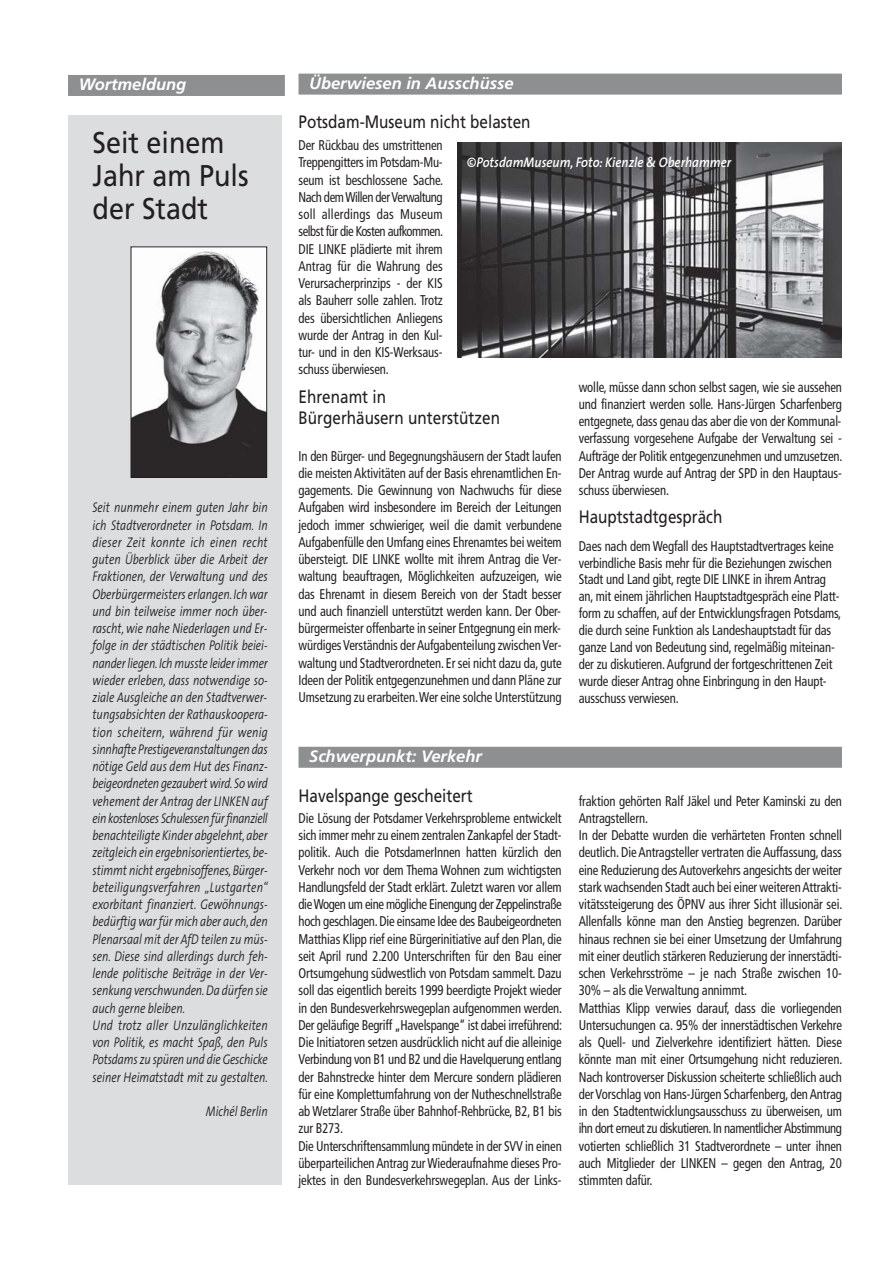
<style>
.page{position:relative;width:893px;height:1263px;background:#fff}
.page>*{position:absolute;margin:0;border:0;box-sizing:border-box;transform-origin:0 0}
.t1{font:30px/33px "Frutiger";color:#231f20;scale:.9 1}
.t2{font:18px/21.6px "Frutiger";color:#231f20;scale:.85 1}
.t3{font:italic 700 16.5px "Frutiger";color:#fff}
.t4{font:condensed 14.1px/17.2px "Frutiger";letter-spacing:-.01em;color:#231f20;text-align:justify;scale:.9 1}
.t5{font:italic 300 14.1px/17.2px "The Sans";color:#231f20;scale:.8 1}
.t6{font:italic 600 14.1px "The Sans";color:#fff;scale:.9 1}
</style>
<div class="page">
<div style="left:68px;top:75px;width:217px;height:21px;background:#8d8f91"></div>
<div style="left:68px;top:116px;width:214px;height:1069px;background:#dcddde"></div>
<img style="left:133px;top:248px;width:132px;height:228px">
<div style="left:131px;top:246px;width:136px;height:232px;border:1px solid #231f20"></div>
<div style="left:298px;top:74px;width:544px;height:21px;background:#8d8f91"></div>
<div style="left:298px;top:747px;width:544px;height:21px;background:#8d8f91"></div>
<img style="left:458px;top:143px;width:384px;height:214px">
<p class="t3" style="left:79px;top:78px;width:109px">Wortmeldung</p>
<h1 class="t1" style="left:93px;top:128px;width:175px">Seit einem<br>Jahr am Puls der Stadt</h1>
<p class="t5" style="left:93px;top:500px;width:221px">Seit nunmehr einem guten Jahr bin ich Stadtverordneter in Potsdam. In dieser Zeit konnte ich einen recht guten Überblick über die Arbeit der Fraktionen, der Verwaltung und des Oberbürgermeisters erlangen. Ich war und bin teilweise immer noch über&shy;rascht, wie nahe Niederlagen und Er&shy;folge in der städtischen Politik beiei&shy;nander liegen. Ich musste leider immer wieder erleben, dass notwendige so&shy;ziale Ausgleiche an den Stadtverwer&shy;tungsabsichten der Rathauskoopera&shy;tion scheitern, während für wenig sinnhafte Prestigeveranstaltungen das nötige Geld aus dem Hut des Finanz&shy;beigeordneten gezaubert wird. So wird vehement der Antrag der LINKEN auf ein kostenloses Schulessen für finanziell benachteiligte Kinder abgelehnt, aber zeitgleich ein ergebnisorientiertes, be&shy;stimmt nicht ergebnisoffenes, Bürger&shy;beteiligungsverfahren „Lustgarten“ exorbitant finanziert. Gewöhnungs&shy;bedürftig war für mich aber auch, den Plenarsaal mit der AfD teilen zu müs&shy;sen. Diese sind allerdings durch feh&shy;lende politische Beiträge in der Ver&shy;senkung verschwunden. Da dürfen sie auch gerne bleiben.<br>Und trotz aller Unzulänglichkeiten von Politik, es macht Spaß, den Puls Potsdams zu spüren und die Geschicke seiner Heimatstadt mit zu gestalten.</p>
<p class="t5" style="left:206px;top:1104px;width:79px">Michél Berlin</p>
<p class="t3" style="left:309px;top:77px;width:206px">Überwiesen in Ausschüsse</p>
<p class="t2" style="left:298px;top:113px;width:275px">Potsdam-Museum nicht belasten</p>
<p class="t4" style="left:299px;top:138px;width:162px">Der Rückbau des umstrittenen Treppengitters im Potsdam-Mu&shy;seum ist beschlossene Sache.<br>Nach dem Willen der Verwaltung soll allerdings das Museum selbst für die Kosten aufkommen.<br>DIE LINKE plädierte mit ihrem Antrag für die Wahrung des Verursacherprinzips - der KIS als Bauherr solle zahlen. Trotz des übersichtlichen Anliegens wurde der Antrag in den Kul&shy;tur- und in den KIS-Werksaus&shy;schuss überwiesen.</p>
<p class="t2" style="left:298px;top:387px;width:239px">Ehrenamt in<br>Bürgerhäusern unterstützen</p>
<p class="t4" style="left:299px;top:448px;width:294px">In den Bürger- und Begegnungshäusern der Stadt laufen die meisten Aktivitäten auf der Basis ehrenamtlichen En&shy;gagements. Die Gewinnung von Nachwuchs für diese Aufgaben wird insbesondere im Bereich der Leitungen jedoch immer schwieriger, weil die damit verbundene Aufgabenfülle den Umfang eines Ehrenamtes bei weitem übersteigt. DIE LINKE wollte mit ihrem Antrag die Ver&shy;waltung beauftragen, Möglichkeiten aufzuzeigen, wie das Ehrenamt in diesem Bereich von der Stadt besser und auch finanziell unterstützt werden kann. Der Ober&shy;bürgermeister offenbarte in seiner Entgegnung ein merk&shy;würdiges Verständnis der Aufgabenteilung zwischen Ver&shy;waltung und Stadtverordneten. Er sei nicht dazu da, gute Ideen der Politik entgegenzunehmen und dann Pläne zur Umsetzung zu erarbeiten. Wer eine solche Unterstützung</p>
<p class="t6" style="left:467px;top:157px;width:295px">©PotsdamMuseum, Foto: Kienzle &amp; Oberhammer</p>
<p class="t4" style="left:579px;top:379px;width:294px">wolle, müsse dann schon selbst sagen, wie sie aussehen und finanziert werden solle. Hans-Jürgen Scharfenberg entgegnete, dass genau das aber die von der Kommunal&shy;verfassung vorgesehene Aufgabe der Verwaltung sei - Aufträge der Politik entgegenzunehmen und umzusetzen.<br>Der Antrag wurde auf Antrag der SPD in den Hauptaus&shy;schuss überwiesen.</p>
<p class="t2" style="left:579px;top:508px;width:171px">Hauptstadtgespräch</p>
<p class="t4" style="left:579px;top:538px;width:293px;text-align:left">Daes nach dem Wegfall des Hauptstadtvertrages keine verbindliche Basis mehr für die Beziehungen zwischen Stadt und Land gibt, regte DIE LINKE in ihrem Antrag an, mit einem jährlichen Hauptstadtgespräch eine Platt&shy;form zu schaffen, auf der Entwicklungsfragen Potsdams, die durch seine Funktion als Landeshauptstadt für das ganze Land von Bedeutung sind, regelmäßig miteinan&shy;der zu diskutieren. Aufgrund der fortgeschrittenen Zeit wurde dieser Antrag ohne Einbringung in den Haupt&shy;ausschuss verwiesen.</p>
<p class="t3" style="left:309px;top:750px;width:174px">Schwerpunkt: Verkehr</p>
<p class="t2" style="left:298px;top:786px;width:207px">Havelspange gescheitert</p>
<p class="t4" style="left:299px;top:810px;width:294px;text-align:left">Die Lösung der Potsdamer Verkehrsprobleme entwickelt sich immer mehr zu einem zentralen Zankapfel der Stadt&shy;politik. Auch die PotsdamerInnen hatten kürzlich den Verkehr noch vor dem Thema Wohnen zum wichtigsten Handlungsfeld der Stadt erklärt. Zuletzt waren vor allem die Wogen um eine mögliche Einengung der Zeppelinstraße hoch geschlagen. Die einsame Idee des Baubeigeordneten Matthias Klipp rief eine Bürgerinitiative auf den Plan, die seit April rund 2.200 Unterschriften für den Bau einer Ortsumgehung südwestlich von Potsdam sammelt. Dazu soll das eigentlich bereits 1999 beerdigte Projekt wieder in den Bundesverkehrswegeplan aufgenommen werden.<br>Der geläufige Begriff „Havelspange“ ist dabei irreführend:<br>Die Initiatoren setzen ausdrücklich nicht auf die alleinige Verbindung von B1 und B2 und die Havelquerung entlang der Bahnstrecke hinter dem Mercure sondern plädieren für eine Komplettumfahrung von der Nutheschnellstraße ab Wetzlarer Straße über Bahnhof-Rehbrücke, B2, B1 bis zur B273.<br>Die Unterschriftensammlung mündete in der SVV in einen überparteilichen Antrag zur Wiederaufnahme dieses Pro&shy;jektes in den Bundesverkehrswegeplan. Aus der Links-</p>
<p class="t4" style="left:579px;top:793px;width:294px;text-align:left">fraktion gehörten Ralf Jäkel und Peter Kaminski zu den Antragstellern.<br>In der Debatte wurden die verhärteten Fronten schnell deutlich. Die Antragsteller vertraten die Auffassung, dass eine Reduzierung des Autoverkehrs angesichts der weiter stark wachsenden Stadt auch bei einer weiteren Attrakti&shy;vitätssteigerung des ÖPNV aus ihrer Sicht illusionär sei.<br>Allenfalls könne man den Anstieg begrenzen. Darüber hinaus rechnen sie bei einer Umsetzung der Umfahrung mit einer deutlich stärkeren Reduzierung der innerstädti&shy;schen Verkehrsströme – je nach Straße zwischen 10- 30% – als die Verwaltung annimmt.<br>Matthias Klipp verwies darauf, dass die vorliegenden Untersuchungen ca. 95% der innerstädtischen Verkehre als Quell- und Zielverkehre identifiziert hätten. Diese könnte man mit einer Ortsumgehung nicht reduzieren.<br>Nach kontroverser Diskussion scheiterte schließlich auch der Vorschlag von Hans-Jürgen Scharfenberg, den Antrag in den Stadtentwicklungsausschuss zu überweisen, um ihn dort erneut zu diskutieren. In namentlicher Abstimmung votierten schließlich 31 Stadtverordnete – unter ihnen auch Mitglieder der LINKEN – gegen den Antrag, 20 stimmten dafür.</p>
</div>
